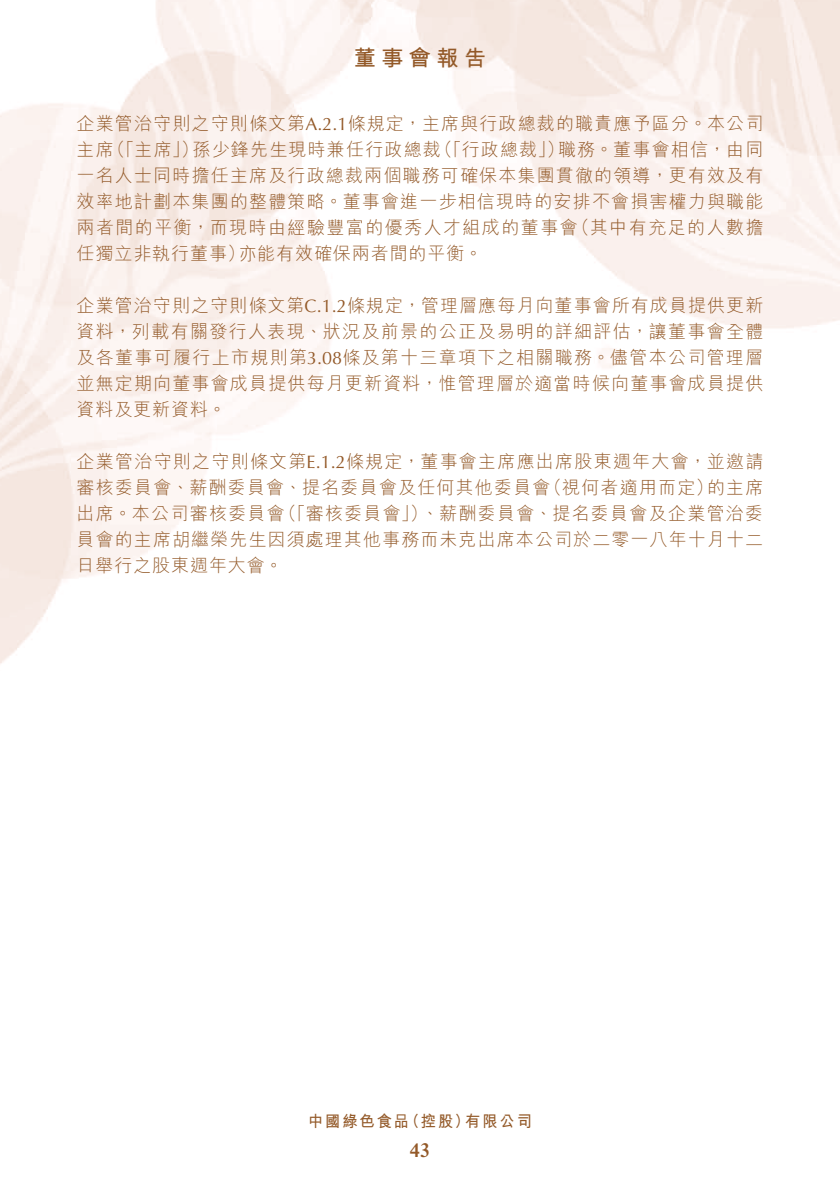
<style>
.page{position:relative;width:840px;height:1191px;background:#fff}
.page>*{position:absolute;margin:0;border:0;box-sizing:border-box;transform-origin:0 0}
.t1{font:700 22px "M Hei HK";letter-spacing:.25em;color:#935928}
.t2{font:600 20px "Times LT Std";color:#935928}
.t3{font:300 18px/26px "M Hei HK";letter-spacing:.065em;color:#935928}
.t4{font:700 16px "M Hei HK";letter-spacing:.13em;color:#935928;scale:.95 1}
.s1{font-family:"Optima LT Std";font-weight:400}
</style>
<div class="page">
<p class="t1" style="left:354px;top:42px;width:133px">董事會報告</p>
<p class="t3" style="left:77px;top:109px;width:688px;text-align:right">企業管治守則之守則條文第<span class="s1">A.2.1</span>條規定，主席與行政總裁的職責應予區分。本公司職務。董事會相信，由同</p>
<p class="t3" style="left:107px;top:135px;width:93px">（「主席」）</p>
<p class="t3" style="left:434px;top:135px;width:131px">（「行政總裁」）</p>
<p class="t3" style="left:192px;top:135px;width:250px">孫少鋒先生現時兼任行政總裁</p>
<p class="t3" style="left:77px;top:135px;width:39px">主席</p>
<p class="t3" style="left:77px;top:161px;width:688px">一名人士同時擔任主席及行政總裁兩個職務可確保本集團貫徹的領導，更有效及有</p>
<p class="t3" style="left:77px;top:187px;width:688px">效率地計劃本集團的整體策略。董事會進一步相信現時的安排不會損害權力與職能</p>
<p class="t3" style="left:571px;top:213px;width:193px">（其中有充足的人數擔</p>
<p class="t3" style="left:238px;top:213px;width:341px;text-indent:-162px">兩者間的平衡，而現時由經驗豐富的優秀人才組成的董事會亦能有效確保兩者間的平衡。</p>
<p class="t3" style="left:77px;top:239px;width:170px">任獨立非執行董事）</p>
<p class="t3" style="left:77px;top:291px;width:688px;text-align:justify">企業管治守則之守則條文第<span class="s1">C.1.2</span>條規定，管理層應每月向董事會所有成員提供更新資料，列載有關發行人表現、狀況及前景的公正及易明的詳細評估，讓董事會全體及各董事可履行上市規則第<span class="s1">3.08</span>條及第十三章項下之相關職務。儘管本公司管理層並無定期向董事會成員提供每月更新資料，惟管理層於適當時候向董事會成員提供資料及更新資料。</p>
<p class="t3" style="left:77px;top:447px;width:688px;text-align:right">企業管治守則之守則條文第<span class="s1">E.1.2</span>條規定，董事會主席應出席股東週年大會，並邀請的主席</p>
<p class="t3" style="left:544px;top:473px;width:171px">（視何者適用而定）</p>
<p class="t3" style="left:278px;top:473px;width:485px;text-indent:-202px">審核委員會、薪酬委員會、提名委員會及任何其他委員會<br>（「審核委員會」）、薪酬委員會、提名委員會及企業管治委</p>
<p class="t3" style="left:77px;top:499px;width:687px">出席。本公司審核委員會<br>員會的主席胡繼榮先生因須處理其他事務而未克出席本公司於二零一八年十月十二日舉行之股東週年大會。</p>
<p class="t4" style="left:308px;top:1109px;width:108px">中國綠色食品</p>
<p class="t4" style="left:404px;top:1109px;width:70px">（控股）</p>
<p class="t4" style="left:465px;top:1109px;width:72px">有限公司</p>
<p class="t2" style="left:409px;top:1137px;width:22px">43</p>
</div>
